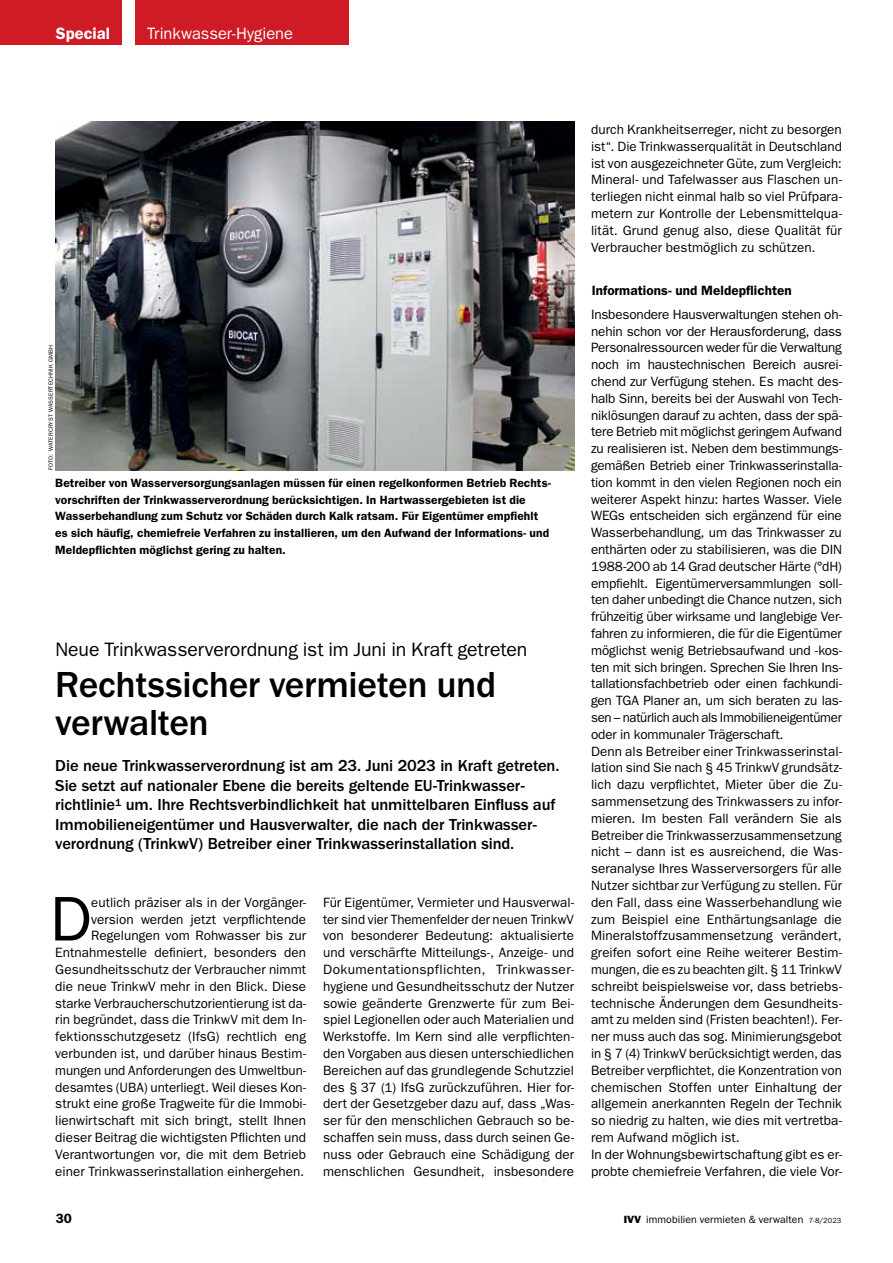
<style>
.page{position:relative;width:893px;height:1263px;background:#fff}
.page>*{position:absolute;margin:0;border:0;box-sizing:border-box;transform-origin:0 0}
.t1{font:63.3px "ITC Franklin Gothic Std";color:#000}
.t2{font:500 37.5px/37.5px "ITC Franklin Gothic Std";letter-spacing:-.01em;color:#000}
.t3{font:19.5px "ITC Franklin Gothic Std";letter-spacing:-.005em;color:#000}
.t4{font:500 16.5px/19.5px "ITC Franklin Gothic Std";letter-spacing:-.01em;color:#000}
.t5{font:16.5px "ITC Franklin Gothic Std";color:#fff}
.t6{font:600 16.5px "ITC Franklin Gothic Std";color:#fff}
.t7{font:13.5px/16.8px "ITC Franklin Gothic Std";letter-spacing:-.005em;color:#000;text-align:justify}
.t8{font:600 13.5px "ITC Franklin Gothic Std";letter-spacing:.005em;color:#000}
.t9{font:600 12px/16.8px "ITC Franklin Gothic Std";letter-spacing:.005em;color:#000}
.t10{font:10.5px "ITC Franklin Gothic Std";letter-spacing:.005em;color:#000}
.t11{font:6px "ITC Franklin Gothic Std";letter-spacing:.02em;color:#000}
.s1{font-size:13.05px}
.s2{font-family:"ITC Franklin Gothic Std Hvy"}
.s3{font-size:7.5px}
</style>
<div class="page">
<div style="left:0;top:0;width:349px;height:44px;background:#ce1b26"></div>
<img style="left:55px;top:121px;width:519px;height:349px">
<svg style="left:122px;top:44px;width:13px;height:1px"></svg>
<p class="t6" style="left:56px;top:24px;width:56px">Special</p>
<p class="t5" style="left:147px;top:24px;width:148px">Trinkwasser-Hygiene</p>
<p class="t11" style="left:47px;top:470px;width:126px;rotate:-90deg">FOTO: Watercryst Wassertechnik GmbH</p>
<p class="t9" style="left:55px;top:474px;width:497px">Betreiber von Wasserversorgungsanlagen müssen für einen regelkonformen Betrieb Rechts&shy;vorschriften der Trinkwasserverordnung berücksichtigen. In Hartwassergebieten ist die Wasserbehandlung zum Schutz vor Schäden durch Kalk ratsam. Für Eigentümer empfiehlt es sich häufig, chemiefreie Verfahren zu installieren, um den Aufwand der Informations- und Meldepflichten möglichst gering zu halten.</p>
<h3 class="t3" style="left:55px;top:638px;width:474px">Neue Trinkwasserverordnung ist im Juni in Kraft getreten</h3>
<h2 class="t2" style="left:55px;top:666px;width:442px">Rechtssicher vermieten und verwalten</h2>
<p class="t4" style="left:55px;top:756px;width:506px">Die neue Trinkwasserverordnung ist am 23. Juni 2023 in Kraft getreten.<br>Sie setzt auf nationaler Ebene die bereits geltende EU-Trinkwasser&shy;richtlinie<sup>1</sup> um. Ihre Rechtsverbindlichkeit hat unmittelbaren Einfluss auf Immobilieneigentümer und Hausverwalter, die nach der Trinkwasser&shy;verordnung (TrinkwV) Betreiber einer Trinkwasserinstallation sind.</p>
<h1 class="t1" style="left:50px;top:882px;width:43px">D</h1>
<p class="t7" style="left:55px;top:894px;width:252px;text-align:right"><span class="s1">e</span>utlich präziser als in der Vorgänger&shy;version werden jetzt verpflichtende Regelungen vom Rohwasser bis zur Entnahmestelle definiert, besonders den Gesundheitsschutz der Verbraucher nimmt die neue TrinkwV mehr in den Blick. Diese starke Verbraucherschutzorientierung ist da&shy;rin begründet, dass die TrinkwV mit dem In&shy;fektionsschutzgesetz (IfsG) rechtlich eng verbunden ist, und darüber hinaus Bestim&shy;mungen und Anforderungen des Umweltbun&shy;desamtes (UBA) unterliegt. Weil dieses Kon&shy;strukt eine große Tragweite für die Immobi&shy;lienwirtschaft mit sich bringt, stellt Ihnen dieser Beitrag die wichtigsten Pflichten und Verantwortungen vor, die mit dem Betrieb einer Trinkwasserinstallation einhergehen.</p>
<p class="t7" style="left:323px;top:894px;width:252px">Für Eigentümer, Vermieter und Hausverwal&shy;ter sind vier Themenfelder der neuen TrinkwV von besonderer Bedeutung: aktualisierte und verschärfte Mitteilungs-, Anzeige- und Dokumentationspflichten, Trinkwasser&shy;hygiene und Gesundheitsschutz der Nutzer sowie geänderte Grenzwerte für zum Bei&shy;spiel Legionellen oder auch Materialien und Werkstoffe. Im Kern sind alle verpflichten&shy;den Vorgaben aus diesen unterschiedlichen Bereichen auf das grundlegende Schutzziel des § 37 (1) IfsG zurückzuführen. Hier for&shy;dert der Gesetzgeber dazu auf, dass „Was&shy;ser für den menschlichen Gebrauch so be&shy;schaffen sein muss, dass durch seinen Ge&shy;nuss oder Gebrauch eine Schädigung der menschlichen Gesundheit, insbesondere</p>
<p class="t7" style="left:591px;top:121px;width:252px">durch Krankheitserreger, nicht zu besorgen ist“. Die Trinkwasserqualität in Deutschland ist von ausgezeichneter Güte, zum Vergleich:<br>Mineral- und Tafelwasser aus Flaschen un&shy;terliegen nicht einmal halb so viel Prüfpara&shy;metern zur Kontrolle der Lebensmittelqua&shy;lität. Grund genug also, diese Qualität für Verbraucher bestmöglich zu schützen.</p>
<p class="t8" style="left:592px;top:282px;width:202px">Informations- und Meldepflichten</p>
<p class="t7" style="left:591px;top:306px;width:252px;text-align:left">Insbesondere Hausverwaltungen stehen oh&shy;nehin schon vor der Herausforderung, dass Personalressourcen weder für die Verwaltung noch im haustechnischen Bereich ausrei&shy;chend zur Verfügung stehen. Es macht des&shy;halb Sinn, bereits bei der Auswahl von Tech&shy;niklösungen darauf zu achten, dass der spä&shy;tere Betrieb mit möglichst geringem Aufwand zu realisieren ist. Neben dem bestimmungs&shy;gemäßen Betrieb einer Trinkwasserinstalla&shy;tion kommt in den vielen Regionen noch ein weiterer Aspekt hinzu: hartes Wasser. Viele WEGs entscheiden sich ergänzend für eine Wasserbehandlung, um das Trinkwasser zu enthärten oder zu stabilisieren, was die DIN 1988-200 ab 14 Grad deutscher Härte (°dH) empfiehlt. Eigentümerversammlungen soll&shy;ten daher unbedingt die Chance nutzen, sich frühzeitig über wirksame und langlebige Ver&shy;fahren zu informieren, die für die Eigentümer möglichst wenig Betriebsaufwand und -kos&shy;ten mit sich bringen. Sprechen Sie Ihren Ins&shy;tallationsfachbetrieb oder einen fachkundi&shy;gen TGA Planer an, um sich beraten zu las&shy;sen – natürlich auch als Immobilieneigentümer oder in kommunaler Trägerschaft.<br>Denn als Betreiber einer Trinkwasserinstal&shy;lation sind Sie nach § 45 TrinkwV grundsätz&shy;lich dazu verpflichtet, Mieter über die Zu&shy;sammensetzung des Trinkwassers zu infor&shy;mieren. Im besten Fall verändern Sie als Betreiber die Trinkwasserzusammensetzung nicht – dann ist es ausreichend, die Was&shy;seranalyse Ihres Wasserversorgers für alle Nutzer sichtbar zur Verfügung zu stellen. Für den Fall, dass eine Wasserbehandlung wie zum Beispiel eine Enthärtungsanlage die Mineralstoffzusammensetzung verändert, greifen sofort eine Reihe weiterer Bestim&shy;mungen, die es zu beachten gilt. § 11 TrinkwV schreibt beispielsweise vor, dass betriebs&shy;technische Änderungen dem Gesundheits&shy;amt zu melden sind (Fristen beachten!). Fer&shy;ner muss auch das sog. Minimierungsgebot in § 7 (4) TrinkwV berücksichtigt werden, das Betreiber verpflichtet, die Konzentration von chemischen Stoffen unter Einhaltung der allgemein anerkannten Regeln der Technik so niedrig zu halten, wie dies mit vertretba&shy;rem Aufwand möglich ist.<br>In der Wohnungsbewirtschaftung gibt es er&shy;probte chemiefreie Verfahren, die viele Vor-</p>
<p class="t8" style="left:56px;top:1211px;width:18px">30</p>
<p class="t10" style="left:624px;top:1214px;width:219px"><span class="s2">IVV</span> immobilien vermieten &amp; verwalten <span class="s3">7-8/2023</span></p>
</div>
